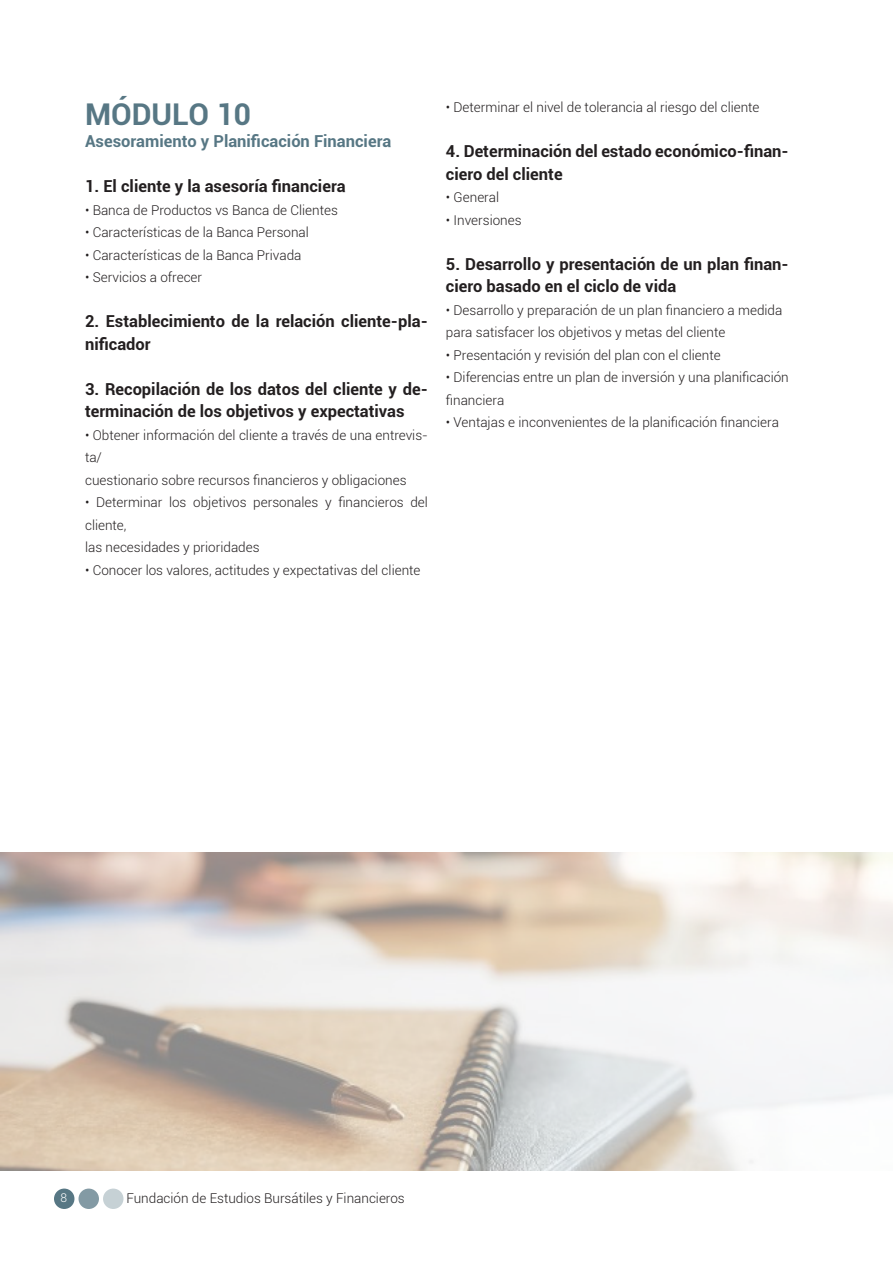
<style>
.page{position:relative;width:893px;height:1263px;background:#fff}
.page>*{position:absolute;margin:0;border:0;box-sizing:border-box;transform-origin:0 0}
.t1{font:700 30px "Roboto";color:#577784}
.t2{font:700 16.5px/22.5px "Roboto";color:#231f20}
.t3{font:700 16.5px "Roboto";color:#577784}
.t4{font:300 13.5px/22.5px "Roboto";color:#231f20}
.numeracio-pagina{font:300 12px "Roboto";color:#fff}
</style>
<div class="page">
<div style="left:54px;top:1188px;width:20px;height:21px;background:#577784;border-radius:50%"></div>
<div style="left:79px;top:1188px;width:20px;height:21px;background:#839aa4;border-radius:50%"></div>
<div style="left:103px;top:1188px;width:20px;height:21px;background:#c6d1d5;border-radius:50%"></div>
<img style="left:0;top:853px;width:893px;height:318px">
<p class="t1" style="left:85px;top:93px;width:168px">MÓDULO 10</p>
<p class="t3" style="left:85px;top:130px;width:308px">Asesoramiento y Planificación Financiera</p>
<p class="t2" style="left:85px;top:174px;width:262px">1. El cliente y la asesoría financiera</p>
<p class="t4" style="left:85px;top:198px;width:254px">• Banca de Productos vs Banca de Clientes</p>
<p class="t4" style="left:85px;top:221px;width:225px">• Características de la Banca Personal</p>
<p class="t4" style="left:85px;top:243px;width:218px">• Características de la Banca Privada</p>
<p class="t4" style="left:85px;top:266px;width:119px">• Servicios a ofrecer</p>
<p class="t2" style="left:85px;top:309px;width:344px">2. Establecimiento de la relación cliente-pla&shy;nificador</p>
<p class="t2" style="left:85px;top:377px;width:344px">3. Recopilación de los datos del cliente y de&shy;terminación de los objetivos y expectativas</p>
<p class="t4" style="left:85px;top:423px;width:344px">• Obtener información del cliente a través de una entrevis&shy;ta/</p>
<p class="t4" style="left:85px;top:468px;width:323px">cuestionario sobre recursos financieros y obligaciones</p>
<p class="t4" style="left:85px;top:491px;width:344px">• Determinar los objetivos personales y financieros del cliente,</p>
<p class="t4" style="left:85px;top:536px;width:176px">las necesidades y prioridades</p>
<p class="t4" style="left:85px;top:558px;width:337px">• Conocer los valores, actitudes y expectativas del cliente</p>
<p class="t4" style="left:446px;top:96px;width:315px">• Determinar el nivel de tolerancia al riesgo del cliente</p>
<p class="t2" style="left:446px;top:139px;width:344px">4. Determinación del estado económico-finan&shy;ciero del cliente</p>
<p class="t4" style="left:446px;top:186px;width:55px">• General</p>
<p class="t4" style="left:446px;top:208px;width:77px">• Inversiones</p>
<p class="t2" style="left:446px;top:252px;width:344px">5. Desarrollo y presentación de un plan finan&shy;ciero basado en el ciclo de vida</p>
<p class="t4" style="left:446px;top:298px;width:338px">• Desarrollo y preparación de un plan financiero a medida</p>
<p class="t4" style="left:446px;top:321px;width:281px">para satisfacer los objetivos y metas del cliente</p>
<p class="t4" style="left:446px;top:343px;width:276px">• Presentación y revisión del plan con el cliente</p>
<p class="t4" style="left:446px;top:366px;width:344px">• Diferencias entre un plan de inversión y una planificación</p>
<p class="t4" style="left:446px;top:388px;width:60px">financiera</p>
<p class="t4" style="left:446px;top:411px;width:335px">• Ventajas e inconvenientes de la planificación financiera</p>
<p class="numeracio-pagina" style="left:61px;top:1190px;width:8px">8</p>
<p class="t4" style="left:126px;top:1187px;width:280px">Fundación de Estudios Bursátiles y Financieros</p>
</div>
